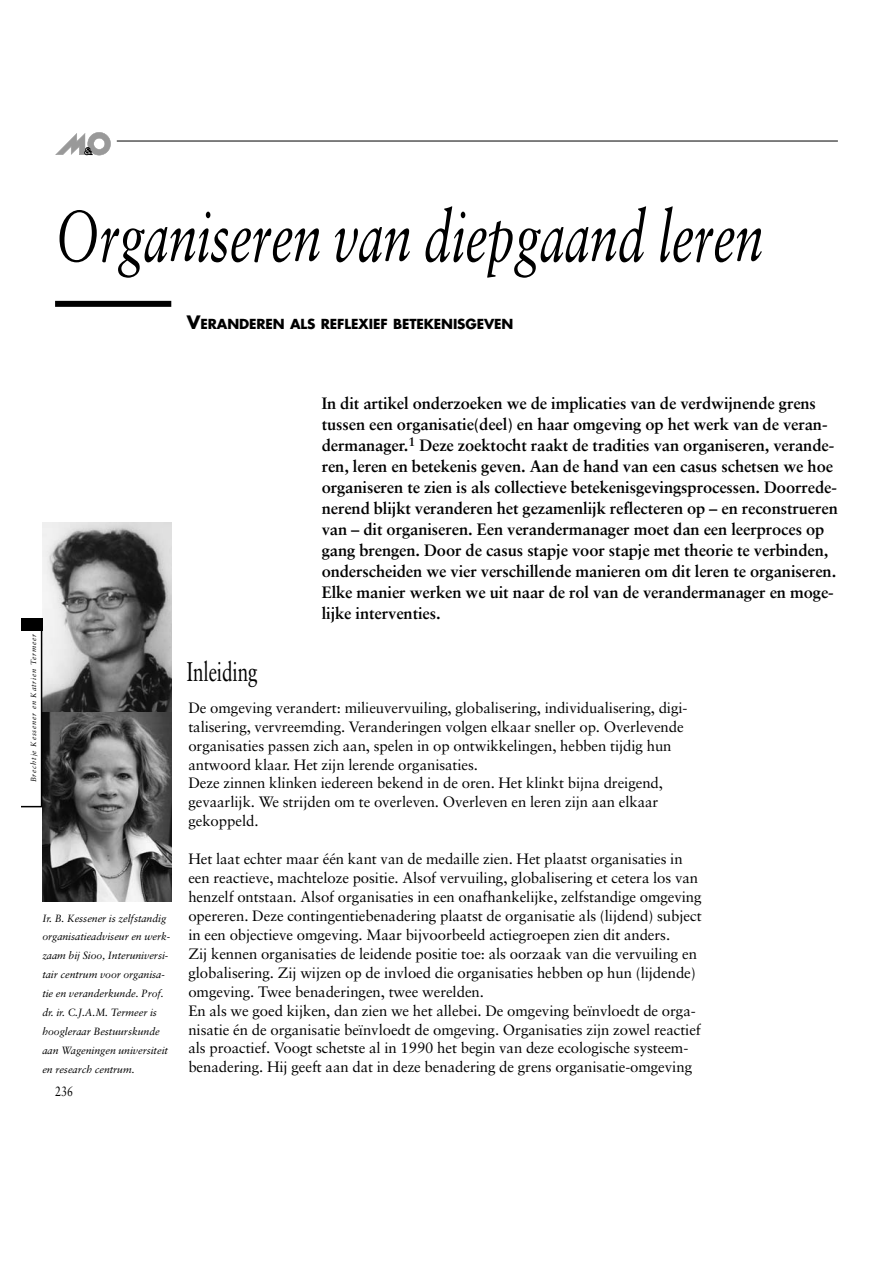
<style>
.page{position:relative;width:893px;height:1263px;background:#fff}
.page>*{position:absolute;margin:0;border:0;box-sizing:border-box;transform-origin:0 0}
.t1{font:italic 72px "Sabon";letter-spacing:-.005em;color:#000;scale:.7 1}
.t2{font:27px "Sabon";letter-spacing:-.005em;color:#000;scale:.7 1}
.t3{font:700 16.5px/21px "Sabon";letter-spacing:-.005em;color:#000}
.t4{font:15px/18.9px "Sabon";letter-spacing:-.005em;color:#000}
.t5{font:700 13.5px "Futura";letter-spacing:-.01em;color:#000}
.t6{font:13.5px "Sabon";color:#000;scale:.8 1}
.t7{font:italic 10.5px/18.9px "Sabon";letter-spacing:-.005em;color:#000}
.t8{font:700 9px "Futura";color:#fff}
.t9{font:italic 7.5px "Sabon";letter-spacing:.105em;color:#000}
.s1{font-size:18px}
</style>
<div class="page">
<div style="left:88px;top:132px;width:22px;height:23px;background:#999;border-radius:50%"></div>
<div style="left:87px;top:132px;width:24px;height:23px;border:1px solid #999;border-radius:50%"></div>
<div style="left:94px;top:138px;width:11px;height:11px;background:#fff;border-radius:50%"></div>
<div style="left:93px;top:138px;width:12px;height:12px;border:1px solid #999;border-radius:50%"></div>
<svg style="left:55px;top:133px;width:30px;height:22px"></svg>
<hr style="left:117px;top:141px;width:720px;height:1px;background:#000">
<img style="left:42px;top:712px;width:129px;height:189px">
<svg style="left:42px;top:523px;width:129px;height:189px;background:#7c7c7c"></svg>
<svg style="left:21px;top:631px;width:21px;height:176px"></svg>
<div style="left:21px;top:618px;width:21px;height:13px;background:#000"></div>
<div style="left:55px;top:301px;width:116px;height:6px;background:#000"></div>
<p class="t8" style="left:84px;top:147px;width:9px">&amp;</p>
<h1 class="t1" style="left:55px;top:206px;width:1013px">Organiseren van diepgaand leren</h1>
<p class="t5" style="left:187px;top:317px;width:328px"><span class="s1">V</span>ERANDEREN ALS REFLEXIEF BETEKENISGEVEN</p>
<p class="t9" style="left:30px;top:782px;width:150px;rotate:-90deg">Brechtje Kessener en Katrien Termeer</p>
<p class="t7" style="left:42px;top:909px;width:130px">Ir. B. Kessener is zelfstandig organisatieadviseur en werk&shy;zaam bij Sioo, Interuniversi&shy;tair centrum voor organisa&shy;tie en veranderkunde. Prof. dr. ir. C.J.A.M. Termeer is hoogleraar Bestuurskunde aan Wageningen universiteit en research centrum.</p>
<p class="t6" style="left:55px;top:1085px;width:24px">236</p>
<p class="t3" style="left:322px;top:394px;width:517px">In dit artikel onderzoeken we de implicaties van de verdwijnende grens tussen een organisatie(deel) en haar omgeving op het werk van de veran&shy;dermanager.<sup>1</sup> Deze zoektocht raakt de tradities van organiseren, verande&shy;ren, leren en betekenis geven. Aan de hand van een casus schetsen we hoe organiseren te zien is als collectieve betekenisgevingsprocessen. Doorrede&shy;nerend blijkt veranderen het gezamenlijk reflecteren op – en reconstrueren van – dit organiseren. Een verandermanager moet dan een leerproces op gang brengen. Door de casus stapje voor stapje met theorie te verbinden, onderscheiden we vier verschillende manieren om dit leren te organiseren.<br>Elke manier werken we uit naar de rol van de verandermanager en moge&shy;lijke interventies.</p>
<h2 class="t2" style="left:187px;top:660px;width:102px">Inleiding</h2>
<p class="t4" style="left:188px;top:699px;width:500px">De omgeving verandert: milieuvervuiling, globalisering, individualisering, digi&shy;talisering, vervreemding. Veranderingen volgen elkaar sneller op. Overlevende organisaties passen zich aan, spelen in op ontwikkelingen, hebben tijdig hun antwoord klaar. Het zijn lerende organisaties.<br>Deze zinnen klinken iedereen bekend in de oren. Het klinkt bijna dreigend, gevaarlijk. We strijden om te overleven. Overleven en leren zijn aan elkaar gekoppeld.</p>
<p class="t4" style="left:188px;top:851px;width:515px">Het laat echter maar één kant van de medaille zien. Het plaatst organisaties in een reactieve, machteloze positie. Alsof vervuiling, globalisering et cetera los van henzelf ontstaan. Alsof organisaties in een onafhankelijke, zelfstandige omgeving opereren. Deze contingentiebenadering plaatst de organisatie als (lijdend) subject in een objectieve omgeving. Maar bijvoorbeeld actiegroepen zien dit anders.<br>Zij kennen organisaties de leidende positie toe: als oorzaak van die vervuiling en globalisering. Zij wijzen op de invloed die organisaties hebben op hun (lijdende) omgeving. Twee benaderingen, twee werelden.<br>En als we goed kijken, dan zien we het allebei. De omgeving beïnvloedt de orga&shy;nisatie én de organisatie beïnvloedt de omgeving. Organisaties zijn zowel reactief als proactief. Voogt schetste al in 1990 het begin van deze ecologische systeem&shy;benadering. Hij geeft aan dat in deze benadering de grens organisatie-omgeving</p>
</div>
